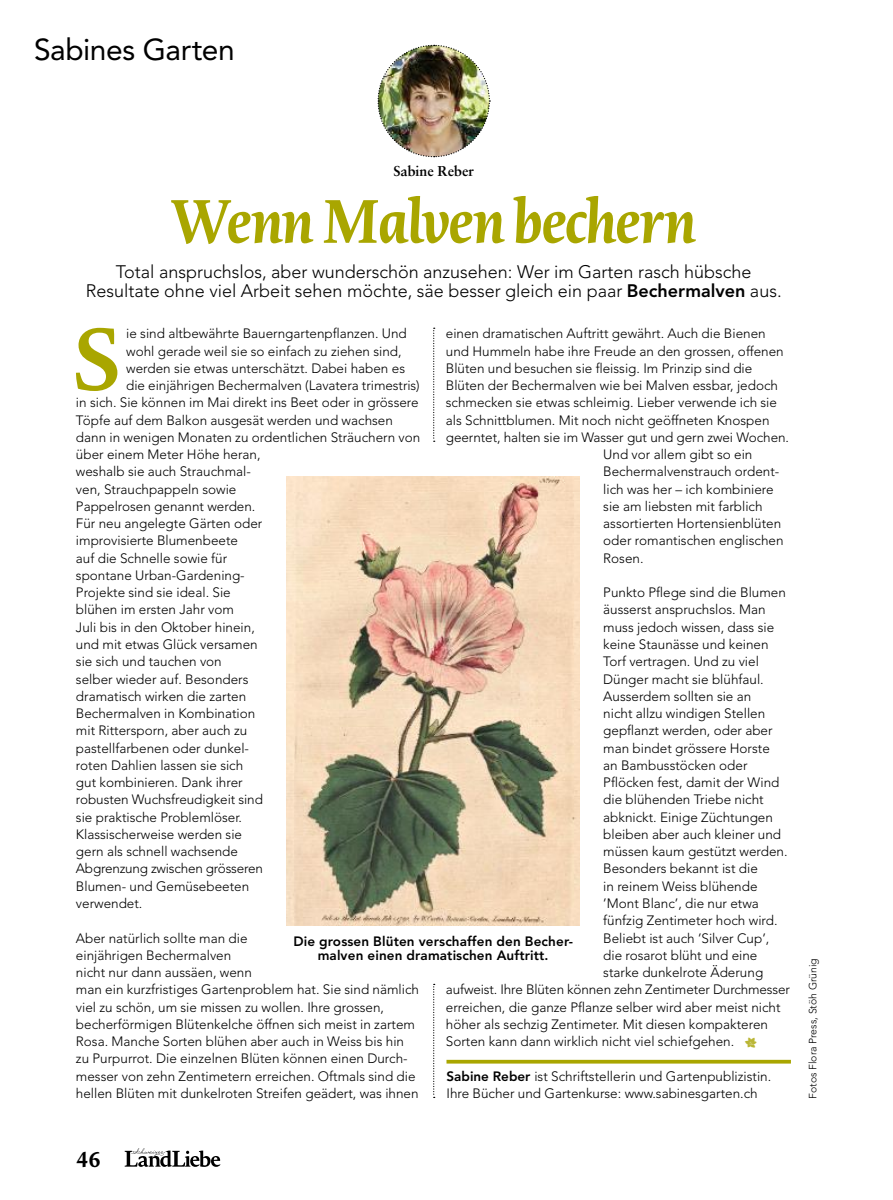
<style>
.page{position:relative;width:893px;height:1200px;background:#fff}
.page>*{position:absolute;margin:0;border:0;box-sizing:border-box;transform-origin:0 0}
.t1{font:600 86.4px "Novel Pro";color:#a9a600}
.t2{font:italic 700 60px "Novel Pro";letter-spacing:-.04em;color:#a9a600}
.t3{font:30px "Avenir LT Std";letter-spacing:-.015em;color:#000}
.t4{font:700 21px "Novel Pro";color:#000}
.t5{font:300 18px/19.5px "Avenir LT Std";color:#000;text-align:center}
.t6{font:700 14.25px "Sabon LT Std";color:#000}
.t7{font:300 13.5px/17.2px "Avenir LT Std";color:#000}
.t8{font:800 13.5px/14.2px "Avenir LT Std";letter-spacing:.01em;color:#000;text-align:center}
.t9{font:300 10.5px "Avenir LT Std";color:#000}
.s1{font-weight:800}
.s2{font-family:"We Love Nature Blooms";font-weight:400;color:#bab636}
</style>
<div class="page">
<img style="left:377px;top:44px;width:113px;height:114px">
<svg style="left:125px;top:1148px;width:95px;height:18px"></svg>
<svg style="left:433px;top:327px;width:2px;height:115px"></svg>
<svg style="left:433px;top:983px;width:2px;height:114px"></svg>
<svg style="left:446px;top:1059px;width:345px;height:4px"></svg>
<img style="left:287px;top:476px;width:292px;height:449px">
<h3 class="t3" style="left:34px;top:32px;width:202px">Sabines Garten</h3>
<p class="t6" style="left:393px;top:162px;width:82px">Sabine Reber</p>
<h2 class="t2" style="left:171px;top:175px;width:527px">Wenn Malven bechern</h2>
<h3 class="t5" style="left:86px;top:262px;width:697px">Total anspruchslos, aber wunderschön anzusehen: Wer im Garten rasch hübsche<br>Resultate ohne viel Arbeit sehen möchte, säe besser gleich ein paar <span class="s1">Bechermalven</span> aus.</h3>
<h1 class="t1" style="left:71px;top:294px;width:54px">S</h1>
<p class="t7" style="left:126px;top:325px;width:282px">ie sind altbewährte Bauerngartenpflanzen. Und</p>
<p class="t7" style="left:446px;top:325px;width:321px">einen dramatischen Auftritt gewährt. Auch die Bienen</p>
<p class="t7" style="left:446px;top:342px;width:339px">und Hummeln habe ihre Freude an den grossen, offenen</p>
<p class="t7" style="left:446px;top:359px;width:308px">Blüten und besuchen sie fleissig. Im Prinzip sind die</p>
<p class="t7" style="left:446px;top:377px;width:334px">Blüten der Bechermalven wie bei Malven essbar, jedoch</p>
<p class="t7" style="left:446px;top:394px;width:333px">schmecken sie etwas schleimig. Lieber verwende ich sie</p>
<p class="t7" style="left:446px;top:411px;width:325px">als Schnittblumen. Mit noch nicht geöffneten Knospen</p>
<p class="t7" style="left:446px;top:428px;width:345px">geerntet, halten sie im Wasser gut und gern zwei Wochen.</p>
<p class="t7" style="left:603px;top:446px;width:151px">Und vor allem gibt so ein</p>
<p class="t7" style="left:603px;top:463px;width:178px">Bechermalvenstrauch ordent-</p>
<p class="t7" style="left:603px;top:480px;width:172px">lich was her – ich kombiniere</p>
<p class="t7" style="left:603px;top:497px;width:161px">sie am liebsten mit farblich</p>
<p class="t7" style="left:603px;top:515px;width:179px">assortierten Hortensienblüten</p>
<p class="t7" style="left:603px;top:532px;width:182px">oder romantischen englischen</p>
<p class="t7" style="left:603px;top:549px;width:42px">Rosen.</p>
<p class="t7" style="left:603px;top:584px;width:184px">Punkto Pflege sind die Blumen</p>
<p class="t7" style="left:603px;top:601px;width:164px">äusserst anspruchslos. Man</p>
<p class="t7" style="left:603px;top:618px;width:172px">muss jedoch wissen, dass sie</p>
<p class="t7" style="left:603px;top:635px;width:167px">keine Staunässe und keinen</p>
<p class="t7" style="left:603px;top:653px;width:157px">Torf vertragen. Und zu viel</p>
<p class="t7" style="left:603px;top:670px;width:162px">Dünger macht sie blühfaul.</p>
<p class="t7" style="left:603px;top:687px;width:150px">Ausserdem sollten sie an</p>
<p class="t7" style="left:603px;top:704px;width:163px">nicht allzu windigen Stellen</p>
<p class="t7" style="left:603px;top:722px;width:171px">gepflanzt werden, oder aber</p>
<p class="t7" style="left:603px;top:739px;width:168px">man bindet grössere Horste</p>
<p class="t7" style="left:603px;top:756px;width:146px">an Bambusstöcken oder</p>
<p class="t7" style="left:603px;top:773px;width:178px">Pflöcken fest, damit der Wind</p>
<p class="t7" style="left:603px;top:791px;width:162px">die blühenden Triebe nicht</p>
<p class="t7" style="left:603px;top:808px;width:171px">abknickt. Einige Züchtungen</p>
<p class="t7" style="left:603px;top:825px;width:179px">bleiben aber auch kleiner und</p>
<p class="t7" style="left:603px;top:842px;width:186px">müssen kaum gestützt werden.</p>
<p class="t7" style="left:603px;top:860px;width:156px">Besonders bekannt ist die</p>
<p class="t7" style="left:603px;top:877px;width:156px">in reinem Weiss blühende</p>
<p class="t7" style="left:603px;top:894px;width:157px">’Mont Blanc’, die nur etwa</p>
<p class="t7" style="left:603px;top:911px;width:176px">fünfzig Zentimeter hoch wird.</p>
<p class="t7" style="left:603px;top:929px;width:168px">Beliebt ist auch ’Silver Cup’,</p>
<p class="t7" style="left:603px;top:946px;width:156px">die rosarot blüht und eine</p>
<p class="t7" style="left:603px;top:963px;width:161px">starke dunkelrote Äderung</p>
<p class="t7" style="left:446px;top:980px;width:346px">aufweist. Ihre Blüten können zehn Zentimeter Durchmesser</p>
<p class="t7" style="left:446px;top:998px;width:336px">erreichen, die ganze Pflanze selber wird aber meist nicht</p>
<p class="t7" style="left:446px;top:1015px;width:324px">höher als sechzig Zentimeter. Mit diesen kompakteren</p>
<p class="t7" style="left:446px;top:1032px;width:313px">Sorten kann dann wirklich nicht viel schiefgehen. <span class="s2">C</span></p>
<p class="t7" style="left:126px;top:342px;width:277px">wohl gerade weil sie so einfach zu ziehen sind,</p>
<p class="t7" style="left:126px;top:359px;width:280px">werden sie etwas unterschätzt. Dabei haben es</p>
<p class="t7" style="left:126px;top:377px;width:295px">die einjährigen Bechermalven (Lavatera trimestris)</p>
<p class="t7" style="left:76px;top:394px;width:344px">in sich. Sie können im Mai direkt ins Beet oder in grössere</p>
<p class="t7" style="left:76px;top:411px;width:318px">Töpfe auf dem Balkon ausgesät werden und wachsen</p>
<p class="t7" style="left:76px;top:428px;width:346px">dann in wenigen Monaten zu ordentlichen Sträuchern von</p>
<p class="t7" style="left:76px;top:446px;width:186px">über einem Meter Höhe heran,</p>
<p class="t7" style="left:76px;top:463px;width:177px">weshalb sie auch Strauchmal-</p>
<p class="t7" style="left:76px;top:480px;width:162px">ven, Strauchpappeln sowie</p>
<p class="t7" style="left:76px;top:497px;width:181px">Pappelrosen genannt werden.</p>
<p class="t7" style="left:76px;top:515px;width:188px">Für neu angelegte Gärten oder</p>
<p class="t7" style="left:76px;top:532px;width:164px">improvisierte Blumenbeete</p>
<p class="t7" style="left:76px;top:549px;width:153px">auf die Schnelle sowie für</p>
<p class="t7" style="left:76px;top:566px;width:170px">spontane Urban-Gardening-</p>
<p class="t7" style="left:76px;top:584px;width:156px">Projekte sind sie ideal. Sie</p>
<p class="t7" style="left:76px;top:601px;width:160px">blühen im ersten Jahr vom</p>
<p class="t7" style="left:76px;top:618px;width:180px">Juli bis in den Oktober hinein,</p>
<p class="t7" style="left:76px;top:635px;width:183px">und mit etwas Glück versamen</p>
<p class="t7" style="left:76px;top:653px;width:147px">sie sich und tauchen von</p>
<p class="t7" style="left:76px;top:670px;width:174px">selber wieder auf. Besonders</p>
<p class="t7" style="left:76px;top:687px;width:172px">dramatisch wirken die zarten</p>
<p class="t7" style="left:76px;top:704px;width:181px">Bechermalven in Kombination</p>
<p class="t7" style="left:76px;top:722px;width:173px">mit Rittersporn, aber auch zu</p>
<p class="t7" style="left:76px;top:739px;width:174px">pastellfarbenen oder dunkel-</p>
<p class="t7" style="left:76px;top:756px;width:169px">roten Dahlien lassen sie sich</p>
<p class="t7" style="left:76px;top:773px;width:168px">gut kombinieren. Dank ihrer</p>
<p class="t7" style="left:76px;top:791px;width:189px">robusten Wuchsfreudigkeit sind</p>
<p class="t7" style="left:76px;top:808px;width:168px">sie praktische Problemlöser.</p>
<p class="t7" style="left:76px;top:825px;width:168px">Klassischerweise werden sie</p>
<p class="t7" style="left:76px;top:842px;width:164px">gern als schnell wachsende</p>
<p class="t7" style="left:76px;top:860px;width:189px">Abgrenzung zwischen grösseren</p>
<p class="t7" style="left:76px;top:877px;width:175px">Blumen- und Gemüsebeeten</p>
<p class="t7" style="left:76px;top:894px;width:68px">verwendet.</p>
<p class="t7" style="left:76px;top:929px;width:345px">Aber natürlich sollte man die<br>einjährigen Bechermalven<br>nicht nur dann aussäen, wenn<br>man ein kurzfristiges Gartenproblem hat. Sie sind nämlich viel zu schön, um sie missen zu wollen. Ihre grossen, becherförmigen Blütenkelche öffnen sich meist in zartem Rosa. Manche Sorten blühen aber auch in Weiss bis hin zu Purpurrot. Die einzelnen Blüten können einen Durch&shy;messer von zehn Zentimetern erreichen. Oftmals sind die hellen Blüten mit dunkelroten Streifen geädert, was ihnen</p>
<p class="t8" style="left:293px;top:933px;width:281px">Die grossen Blüten verschaffen den Becher&shy;malven einen dramatischen Auftritt.</p>
<p class="t7" style="left:446px;top:1067px;width:326px"><span class="s1">Sabine Reber</span> ist Schriftstellerin und Gartenpublizistin.<br>Ihre Bücher und Gartenkurse: www.sabinesgarten.ch</p>
<p class="t9" style="left:807px;top:1098px;width:142px;rotate:-90deg">Fotos Flora Press, Stöh Grünig</p>
<h3 class="t4" style="left:77px;top:1142px;width:25px">46</h3>
</div>
